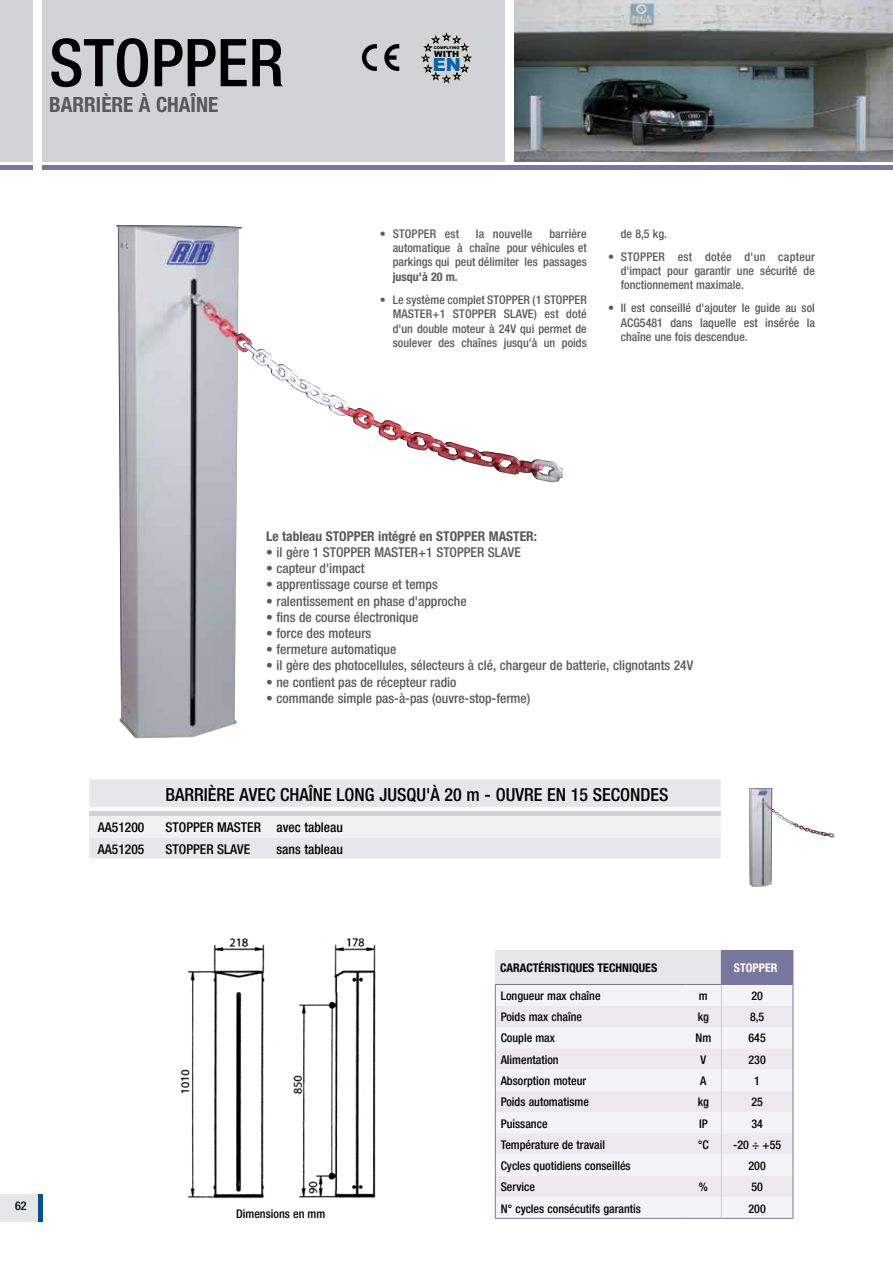
<style>
.page{position:relative;width:893px;height:1263px;background:#fff}
.page>*{position:absolute;margin:0;border:0;box-sizing:border-box;transform-origin:0 0}
.t1{font:500 condensed 66px "Helvetica Neue";color:#000}
.t2{font:700 condensed 21px "Helvetica Neue";color:#58595b}
.t3{font:900 18.15px "Arial";color:#0066b3}
.t4{font:500 condensed 18px "Helvetica Neue";color:#000}
.t5{font:500 condensed 13.5px "Helvetica Neue";color:#58595b}
.t6{font:500 condensed 13.5px/21.3px "Helvetica Neue";color:#000}
.t7{font:700 condensed 13.5px "Helvetica Neue";color:#58595b}
.t8{font:500 condensed 12px/14.4px "Helvetica Neue";color:#58595b;text-align:justify}
.t9{font:500 condensed 12px/21.3px "Helvetica Neue";color:#000}
.t10{font:700 condensed 12px "Helvetica Neue";color:#000}
.t11{font:700 condensed 12px "Helvetica Neue";color:#58595b}
.t12{font:700 condensed 12px "Helvetica Neue";color:#fff}
.t13{font:900 8.55px "Arial";color:#000}
.t14{font:900 3.9px "Arial";color:#000}
</style>
<div class="page">
<svg style="left:89px;top:779px;width:632px;height:79px;background:#e8e9ea"></svg>
<div style="left:89px;top:811px;width:632px;height:5px;background:#d1d3d4"></div>
<div style="left:89px;top:816px;width:632px;height:21px;background:#f1f1f2"></div>
<div style="left:0;top:1194px;width:38px;height:28px;background:#e6e7e8"></div>
<div style="left:38px;top:1194px;width:5px;height:28px;background:#00529c"></div>
<img style="left:117px;top:227px;width:446px;height:511px">
<img style="left:749px;top:788px;width:86px;height:99px">
<img style="left:180px;top:938px;width:196px;height:261px">
<div style="left:43px;top:0;width:462px;height:161px;background:#d1d3d4"></div>
<img style="left:514px;top:0;width:379px;height:161px">
<div style="left:0;top:0;width:33px;height:161px;background:#d1d3d4"></div>
<hr style="left:43px;top:166px;width:850px;height:4px;background:#78779e">
<hr style="left:0;top:166px;width:33px;height:4px;background:#78779e">
<svg style="left:362px;top:44px;width:15px;height:27px"></svg>
<svg style="left:384px;top:44px;width:15px;height:27px"></svg>
<svg style="left:422px;top:33px;width:49px;height:50px"></svg>
<div style="left:495px;top:950px;width:226px;height:34px;background:#e6e7e8"></div>
<div style="left:721px;top:950px;width:72px;height:34px;background:#78779e"></div>
<div style="left:496px;top:985px;width:297px;height:233px;background:#f4f3f6"></div>
<svg style="left:496px;top:1006px;width:297px;height:191px;fill:#eceaef"></svg>
<hr style="left:495px;top:984px;width:190px;height:1px;background:#78779e">
<hr style="left:685px;top:984px;width:36px;height:1px;background:#78779e">
<svg style="left:721px;top:985px;width:1px;height:233px"></svg>
<svg style="left:495px;top:985px;width:1px;height:233px"></svg>
<svg style="left:793px;top:985px;width:1px;height:233px"></svg>
<hr style="left:495px;top:1218px;width:190px;height:1px;background:#78779e">
<hr style="left:685px;top:1218px;width:36px;height:1px;background:#78779e">
<hr style="left:721px;top:1218px;width:72px;height:1px;background:#78779e">
<hr style="left:793px;top:951px;width:1px;height:33px;background:#78779e">
<hr style="left:721px;top:984px;width:72px;height:1px;background:#78779e">
<h1 class="t1" style="left:49px;top:23px;width:236px">STOPPER</h1>
<h2 class="t2" style="left:49px;top:92px;width:170px">BARRIÈRE À CHAÎNE</h2>
<p class="t14" style="left:434px;top:46px;width:28px">COMPLYING</p>
<p class="t13" style="left:434px;top:49px;width:27px">WITH</p>
<h3 class="t3" style="left:433px;top:54px;width:30px">EN</h3>
<p class="t8" style="left:393px;top:226px;width:196px;text-indent:157px">barrière automatique à chaîne pour véhicules et parkings qui peut délimiter les passages</p>
<p class="t11" style="left:393px;top:269px;width:66px">jusqu'à 20 m.</p>
<p class="t8" style="left:393px;top:292px;width:196px;text-indent:-13px">• Le système complet STOPPER (1 STOPPER MASTER+1 STOPPER SLAVE) est doté d'un double moteur à 24V qui permet de soulever des chaînes jusqu'à un poids</p>
<p class="t8" style="left:380px;top:226px;width:81px">• STOPPER est</p>
<p class="t8" style="left:476px;top:226px;width:58px">la nouvelle</p>
<p class="t8" style="left:621px;top:226px;width:48px">de 8,5 kg.</p>
<p class="t8" style="left:621px;top:249px;width:196px;text-indent:-13px">• STOPPER est dotée d'un capteur d'impact pour garantir une sécurité de fonctionnement maximale.</p>
<p class="t8" style="left:621px;top:301px;width:196px;text-indent:-13px">• Il est conseillé d'ajouter le guide au sol ACG5481 dans laquelle est insérée la chaîne une fois descendue.</p>
<p class="t9" style="left:15px;top:1195px;width:13px">62</p>
<p class="t7" style="left:266px;top:528px;width:272px">Le tableau STOPPER intégré en STOPPER MASTER:</p>
<p class="t5" style="left:266px;top:544px;width:256px">• il gère 1 STOPPER MASTER+1 STOPPER SLAVE</p>
<p class="t5" style="left:266px;top:560px;width:100px">• capteur d'impact</p>
<p class="t5" style="left:266px;top:577px;width:173px">• apprentissage course et temps</p>
<p class="t5" style="left:266px;top:593px;width:202px">• ralentissement en phase d'approche</p>
<p class="t5" style="left:266px;top:609px;width:154px">• fins de course électronique</p>
<p class="t5" style="left:266px;top:625px;width:107px">• force des moteurs</p>
<p class="t5" style="left:266px;top:641px;width:132px">• fermeture automatique</p>
<p class="t5" style="left:266px;top:658px;width:429px">• il gère des photocellules, sélecteurs à clé, chargeur de batterie, clignotants 24V</p>
<p class="t5" style="left:266px;top:674px;width:192px">• ne contient pas de récepteur radio</p>
<p class="t5" style="left:266px;top:690px;width:266px">• commande simple pas-à-pas (ouvre-stop-ferme)</p>
<p class="t6" style="left:98px;top:817px;width:48px">AA51200<br>AA51205</p>
<h3 class="t4" style="left:165px;top:784px;width:505px">BARRIÈRE AVEC CHAÎNE LONG JUSQU'À 20 m - OUVRE EN 15 SECONDES</h3>
<p class="t6" style="left:166px;top:817px;width:179px">STOPPER MASTER avec tableau<br>STOPPER SLAVE</p>
<p class="t6" style="left:276px;top:838px;width:68px">sans tableau</p>
<p class="t9" style="left:236px;top:1203px;width:91px">Dimensions en mm</p>
<p class="t10" style="left:500px;top:961px;width:159px">CARACTÉRISTIQUES TECHNIQUES</p>
<p class="t9" style="left:501px;top:985px;width:142px">Longueur max chaîne<br>Poids max chaîne<br>Couple max<br>Alimentation<br>Absorption moteur<br>Poids automatisme<br>Puissance<br>Température de travail<br>Cycles quotidiens conseillés<br>Service<br>N° cycles consécutifs garantis</p>
<p class="t12" style="left:734px;top:961px;width:45px">STOPPER</p>
<p class="t9" style="left:699px;top:985px;width:10px">m</p>
<p class="t9" style="left:751px;top:985px;width:13px">20</p>
<p class="t9" style="left:698px;top:1006px;width:13px">kg</p>
<p class="t9" style="left:750px;top:1006px;width:16px">8,5</p>
<p class="t9" style="left:695px;top:1027px;width:17px">Nm</p>
<p class="t9" style="left:748px;top:1027px;width:19px">645</p>
<p class="t9" style="left:700px;top:1049px;width:7px">V</p>
<p class="t9" style="left:748px;top:1049px;width:19px">230</p>
<p class="t9" style="left:700px;top:1070px;width:8px">A</p>
<p class="t9" style="left:754px;top:1070px;width:7px">1</p>
<p class="t9" style="left:698px;top:1091px;width:13px">kg</p>
<p class="t9" style="left:751px;top:1091px;width:13px">25</p>
<p class="t9" style="left:699px;top:1112px;width:10px">IP</p>
<p class="t9" style="left:751px;top:1112px;width:13px">34</p>
<p class="t9" style="left:698px;top:1134px;width:13px">°C</p>
<p class="t9" style="left:733px;top:1134px;width:49px;text-align:center">-20 ÷ +55<br>200</p>
<p class="t9" style="left:699px;top:1176px;width:11px">%</p>
<p class="t9" style="left:748px;top:1176px;width:19px">50<br>200</p>
</div>
